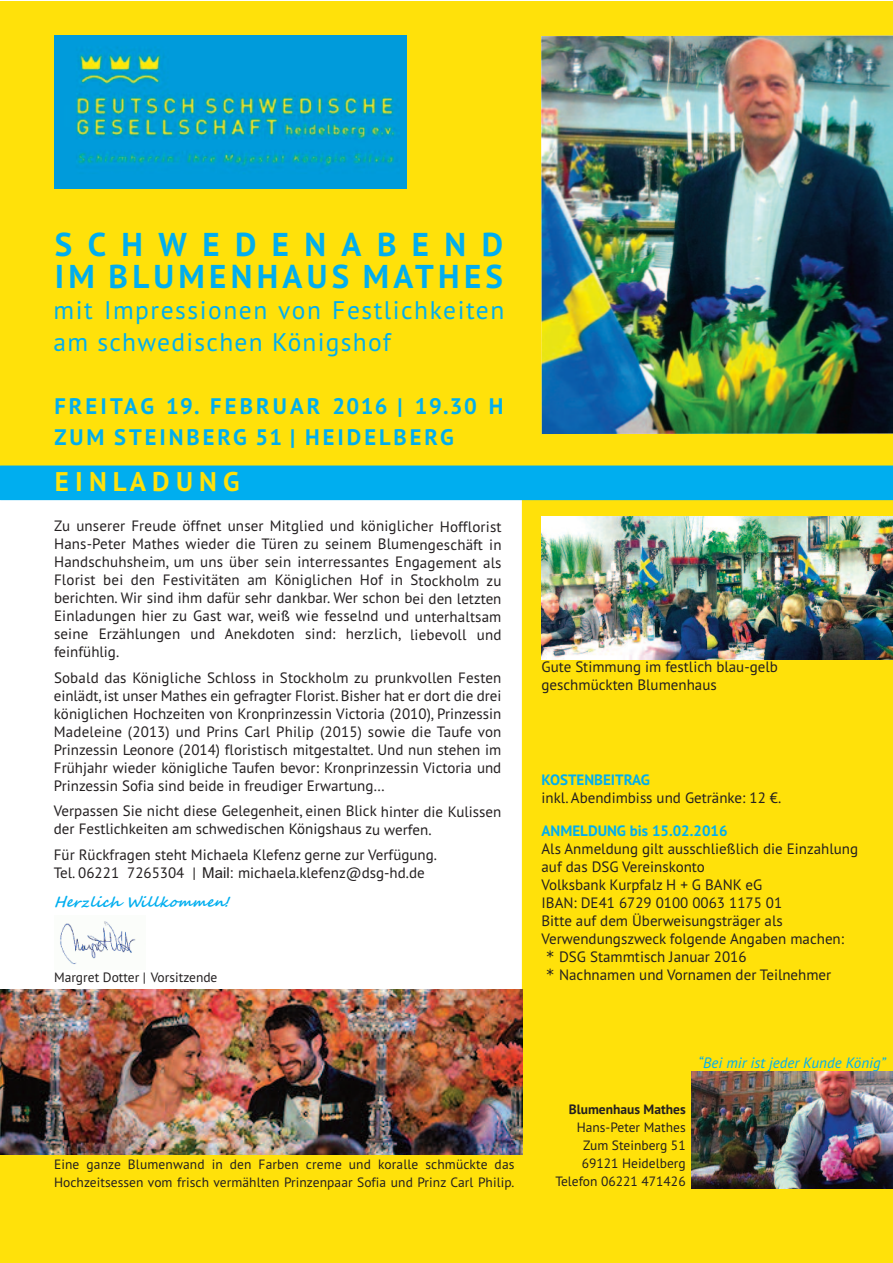
<style>
.page{position:relative;width:893px;height:1263px;background:#fff}
.page>*{position:absolute;margin:0;border:0;box-sizing:border-box;transform-origin:0 0}
.t1{font:700 33px/31.5px "PT Sans";letter-spacing:.13em;color:#00aeef}
.t2{font:700 27px "PT Sans";letter-spacing:.23em;color:#ffe10a}
.t3{font:25.5px/31.5px "PT Sans";letter-spacing:.06em;color:#00aeef}
.t4{font:700 22.5px/31.5px "PT Sans";letter-spacing:.13em;color:#00aeef}
.t5{font:15px/18px "PT Sans";color:#231f20}
.t6{font:700 15px "PT Sans";color:#00aeef}
.t7{font:italic 15px "PT Sans";color:#00aeef}
.t8{font:italic 700 14.25px "Segoe Script";color:#00aeef}
.t9{font:13.5px/18px "PT Sans";letter-spacing:.005em;color:#231f20;text-align:right}
.t10{font:700 13.5px "PT Sans";color:#231f20}
.s1{font-family:"Arial"}
.s2{font-family:"Tahoma"}
</style>
<div class="page">
<div style="left:1px;top:1px;width:892px;height:466px;background:#ffe10a"></div>
<img style="left:541px;top:36px;width:352px;height:398px">
<div style="left:522px;top:500px;width:371px;height:763px;background:#ffe10a"></div>
<div style="left:0;top:465px;width:893px;height:35px;background:#00aeef"></div>
<img style="left:541px;top:517px;width:352px;height:142px">
<div style="left:0;top:1152px;width:525px;height:111px;background:#ffe10a"></div>
<img style="left:691px;top:1071px;width:202px;height:118px">
<img style="left:54px;top:36px;width:353px;height:153px">
<img style="left:60px;top:921px;width:76px;height:44px">
<img style="left:0;top:989px;width:522px;height:165px">
<h1 class="t1" style="left:55px;top:228px;width:450px">SCHWEDENABEND<br>IM BLUMENHAUS MATHES</h1>
<h3 class="t3" style="left:53px;top:294px;width:452px">mit Impressionen von Festlichkeiten am schwedischen Königshof</h3>
<h3 class="t4" style="left:54px;top:389px;width:451px">FREITAG 19. FEBRUAR 2016 | 19.30 H<br>ZUM STEINBERG 51 | HEIDELBERG</h3>
<h2 class="t2" style="left:55px;top:464px;width:186px">EINLADUNG</h2>
<p class="t5" style="left:54px;top:517px;width:449px;text-align:justify">Zu unserer Freude öffnet unser Mitglied und königlicher Hofflorist Hans-Peter Mathes wieder die Türen zu seinem Blumengeschäft in Handschuhsheim, um uns über sein interressantes Engagement als Florist bei den Festivitäten am Königlichen Hof in Stockholm zu berichten. Wir sind ihm dafür sehr dankbar. Wer schon bei den letzten Einladungen hier zu Gast war, weiß wie fesselnd und unterhaltsam seine Erzählungen und Anekdoten sind: herzlich, liebevoll und feinfühlig.</p>
<p class="t5" style="left:54px;top:668px;width:449px;text-align:justify">Sobald das Königliche Schloss in Stockholm zu prunkvollen Festen einlädt, ist unser Mathes ein gefragter Florist.Bisher hat er dort die drei königlichen Hochzeiten von Kronprinzessin Victoria (2010), Prinzessin Madeleine (2013) und Prins Carl Philip (2015) sowie die Taufe von Prinzessin Leonore (2014) floristisch mitgestaltet. Und nun stehen im Frühjahr wieder königliche Taufen bevor: Kronprinzessin Victoria und Prinzessin Sofia sind beide in freudiger Erwartung…</p>
<p class="t5" style="left:54px;top:802px;width:449px">Verpassen Sie nicht diese Gelegenheit, einen Blick hinter die Kulissen der Festlichkeiten am schwedischen Königshaus zu werfen.</p>
<p class="t5" style="left:54px;top:845px;width:385px">Für Rückfragen steht Michaela Klefenz gerne zur Verfügung.<br>Tel. 06221 7265304 | <span class="s1">Mail:</span> michaela.klefenz@dsg-hd.de</p>
<p class="t8" style="left:54px;top:894px;width:182px">Herzlich Willkommen!</p>
<p class="t9" style="left:54px;top:968px;width:165px">Margret Dotter | Vorsitzende</p>
<p class="t5" style="left:541px;top:658px;width:238px">Gute Stimmung im festlich blau-gelb geschmückten Blumenhaus</p>
<p class="t6" style="left:541px;top:770px;width:110px">KOSTENBEITRAG</p>
<p class="t5" style="left:541px;top:788px;width:241px">inkl. Abendimbiss und Getränke: 12 €.</p>
<p class="t6" style="left:541px;top:821px;width:187px">ANMELDUNG bis 15.02.2016</p>
<p class="t5" style="left:541px;top:839px;width:318px">Als Anmeldung gilt ausschließlich die Einzahlung</p>
<p class="t5" style="left:541px;top:857px;width:165px">auf das DSG Vereinskonto</p>
<p class="t5" style="left:541px;top:875px;width:222px">Volksbank Kurpfalz H + G BANK eG</p>
<p class="t5" style="left:541px;top:893px;width:242px">IBAN: DE41 6729 0100 0063 1175 01</p>
<p class="t5" style="left:541px;top:911px;width:243px">Bitte auf dem Überweisungsträger als</p>
<p class="t5" style="left:541px;top:929px;width:304px">Verwendungszweck folgende Angaben machen:</p>
<p class="t5" style="left:546px;top:947px;width:202px"><span class="s2">*</span> DSG Stammtisch Januar 2016</p>
<p class="t5" style="left:546px;top:965px;width:287px"><span class="s2">*</span> Nachnamen und Vornamen der Teilnehmer</p>
<p class="t9" style="left:54px;top:1154px;width:462px;text-align:left">Eine ganze Blumenwand in den Farben creme und koralle schmückte das<br>Hochzeitsessen vom frisch vermählten Prinzenpaar Sofia und Prinz Carl Philip.</p>
<p class="t10" style="left:569px;top:1100px;width:118px">Blumenhaus Mathes</p>
<p class="t9" style="left:555px;top:1118px;width:132px">Hans-Peter Mathes<br>Zum Steinberg 51<br>69121 Heidelberg<br>Telefon 06221 471426</p>
<p class="t7" style="left:698px;top:1053px;width:189px">“Bei mir ist jeder Kunde König”</p>
</div>
